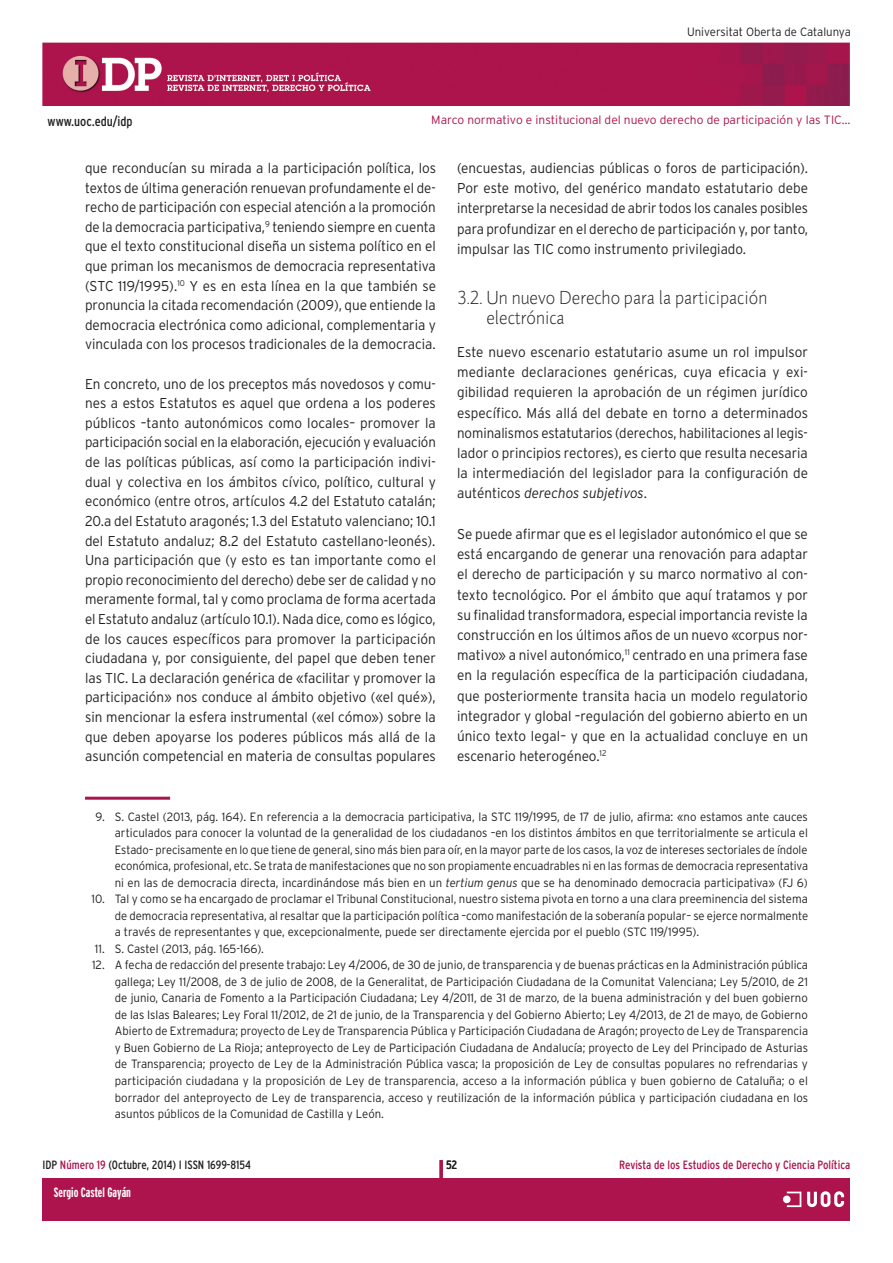
<style>
.page{position:relative;width:893px;height:1263px;background:#fff}
.page>*{position:absolute;margin:0;border:0;box-sizing:border-box;transform-origin:0 0}
._2TITOLTEXTRESUM{font:300 18px/20.2px "Pragma ND";color:#231f20;scale:.95 1}
.TEXTGENERAL{font:300 14.25px/19.6px "Interstate";color:#231f20;text-align:justify;scale:.95 1}
.t1{font:700 extra-condensed 13.5px "Interstate";color:#fff}
.t2{font:condensed 13.5px "Interstate";color:#231f20}
.notassegüents{font:300 12px/16.5px "Interstate";color:#231f20;text-align:justify;scale:.95 1}
.notaprimeraambfilet{font:300 12px/16.5px "Interstate";color:#231f20;text-align:justify;scale:.95 1}
.t3{font:300 12px "Interstate";color:#ad134c}
.t4{font:condensed 12px "Interstate";color:#ad134c}
.t5{font:condensed 12px "Interstate";color:#231f20}
.t6{font:700 extra-condensed 12px "Interstate";color:#fff}
.s1{font-style:italic}
.s2{color:#ad134c}
</style>
<div class="page">
<img style="left:43px;top:43px;width:807px;height:63px">
<div style="left:43px;top:1178px;width:807px;height:42px;background:#ad134c"></div>
<div style="left:783px;top:1195px;width:8px;height:8px;background:#fff;border-radius:50%"></div>
<svg style="left:787px;top:1191px;width:57px;height:17px"></svg>
<hr style="left:440px;top:1160px;width:3px;height:44px;background:#ad134c">
<hr style="left:85px;top:797px;width:85px;height:3px;background:#ad134c">
<p class="t2" style="left:48px;top:113px;width:87px">www.uoc.edu/idp</p>
<p class="notassegüents" style="left:687px;top:23px;width:174px">Universitat Oberta de Catalunya</p>
<p class="t3" style="left:431px;top:113px;width:421px">Marco normativo e institucional del nuevo derecho de participación y las TIC…</p>
<p class="TEXTGENERAL" style="left:85px;top:158px;width:371px">que reconducían su mirada a la participación política, los textos de última generación renuevan profundamente el de&shy;recho de participación con especial atención a la promoción de la democracia participativa,<sup>9</sup> teniendo siempre en cuenta que el texto constitucional diseña un sistema político en el que priman los mecanismos de democracia representativa (STC 119/1995).<sup>10</sup> Y es en esta línea en la que también se pronuncia la citada recomendación (2009), que entiende la democracia electrónica como adicional, complementaria y vinculada con los procesos tradicionales de la democracia.</p>
<p class="TEXTGENERAL" style="left:85px;top:374px;width:371px">En concreto, uno de los preceptos más novedosos y comu&shy;nes a estos Estatutos es aquel que ordena a los poderes públicos –tanto autonómicos como locales– promover la participación social en la elaboración, ejecución y evaluación de las políticas públicas, así como la participación indivi&shy;dual y colectiva en los ámbitos cívico, político, cultural y económico (entre otros, artículos 4.2 del Estatuto catalán; 20.a del Estatuto aragonés; 1.3 del Estatuto valenciano; 10.1 del Estatuto andaluz; 8.2 del Estatuto castellano-leonés).<br>Una participación que (y esto es tan importante como el propio reconocimiento del derecho) debe ser de calidad y no meramente formal, tal y como proclama de forma acertada el Estatuto andaluz (artículo 10.1). Nada dice, como es lógico, de los cauces específicos para promover la participación ciudadana y, por consiguiente, del papel que deben tener las TIC. La declaración genérica de «facilitar y promover la participación» nos conduce al ámbito objetivo («el qué»), sin mencionar la esfera instrumental («el cómo») sobre la que deben apoyarse los poderes públicos más allá de la asunción competencial en materia de consultas populares</p>
<p class="TEXTGENERAL" style="left:457px;top:158px;width:371px;line-height:20.2px">(encuestas, audiencias públicas o foros de participación).<br>Por este motivo, del genérico mandato estatutario debe interpretarse la necesidad de abrir todos los canales posibles para profundizar en el derecho de participación y, por tanto, impulsar las TIC como instrumento privilegiado.</p>
<p class="_2TITOLTEXTRESUM" style="left:487px;top:287px;width:297px;text-indent:-29px">3.2. Un nuevo Derecho para la participación electrónica</p>
<p class="TEXTGENERAL" style="left:457px;top:342px;width:371px;line-height:20.2px">Este nuevo escenario estatutario asume un rol impulsor mediante declaraciones genéricas, cuya eficacia y exi&shy;gibilidad requieren la aprobación de un régimen jurídico específico. Más allá del debate en torno a determinados nominalismos estatutarios (derechos, habilitaciones al legis&shy;lador o principios rectores), es cierto que resulta necesaria la intermediación del legislador para la configuración de auténticos <span class="s1">derechos subjetivos</span>.</p>
<p class="TEXTGENERAL" style="left:457px;top:524px;width:371px;line-height:20.2px">Se puede afirmar que es el legislador autonómico el que se está encargando de generar una renovación para adaptar el derecho de participación y su marco normativo al con&shy;texto tecnológico. Por el ámbito que aquí tratamos y por su finalidad transformadora, especial importancia reviste la construcción en los últimos años de un nuevo «corpus nor&shy;mativo» a nivel autonómico,<sup>11</sup> centrado en una primera fase en la regulación específica de la participación ciudadana, que posteriormente transita hacia un modelo regulatorio integrador y global –regulación del gobierno abierto en un único texto legal– y que en la actualidad concluye en un escenario heterogéneo.<sup>12</sup></p>
<p class="notaprimeraambfilet" style="left:115px;top:808px;width:731px;text-indent:-19px">9. S. Castel (2013, pág. 164). En referencia a la democracia participativa, la STC 119/1995, de 17 de julio, afirma: «no estamos ante cauces articulados para conocer la voluntad de la generalidad de los ciudadanos –en los distintos ámbitos en que territorialmente se articula el Estado– precisamente en lo que tiene de general, sino más bien para oír, en la mayor parte de los casos, la voz de intereses sectoriales de índole económica, profesional, etc. Se trata de manifestaciones que no son propiamente encuadrables ni en las formas de democracia representativa ni en las de democracia directa, incardinándose más bien en un <span class="s1">tertium genus</span> que se ha denominado democracia participativa» (FJ 6)</p>
<p class="notassegüents" style="left:115px;top:891px;width:731px;text-indent:-23px">10. Tal y como se ha encargado de proclamar el Tribunal Constitucional, nuestro sistema pivota en torno a una clara preeminencia del sistema de democracia representativa, al resaltar que la participación política –como manifestación de la soberanía popular– se ejerce normalmente a través de representantes y que, excepcionalmente, puede ser directamente ejercida por el pueblo (STC 119/1995).</p>
<p class="notassegüents" style="left:95px;top:940px;width:179px">11. S. Castel (2013, pág. 165-166).</p>
<p class="notassegüents" style="left:115px;top:957px;width:731px;text-indent:-23px">12. A fecha de redacción del presente trabajo: Ley 4/2006, de 30 de junio, de transparencia y de buenas prácticas en la Administración pública gallega; Ley 11/2008, de 3 de julio de 2008, de la Generalitat, de Participación Ciudadana de la Comunitat Valenciana; Ley 5/2010, de 21 de junio, Canaria de Fomento a la Participación Ciudadana; Ley 4/2011, de 31 de marzo, de la buena administración y del buen gobierno de las Islas Baleares; Ley Foral 11/2012, de 21 de junio, de la Transparencia y del Gobierno Abierto; Ley 4/2013, de 21 de mayo, de Gobierno Abierto de Extremadura; proyecto de Ley de Transparencia Pública y Participación Ciudadana de Aragón; proyecto de Ley de Transparencia y Buen Gobierno de La Rioja; anteproyecto de Ley de Participación Ciudadana de Andalucía; proyecto de Ley del Principado de Asturias de Transparencia; proyecto de Ley de la Administración Pública vasca; la proposición de Ley de consultas populares no refrendarias y participación ciudadana y la proposición de Ley de transparencia, acceso a la información pública y buen gobierno de Cataluña; o el borrador del anteproyecto de Ley de transparencia, acceso y reutilización de la información pública y participación ciudadana en los asuntos públicos de la Comunidad de Castilla y León.</p>
<p class="t5" style="left:446px;top:1158px;width:13px">52</p>
<p class="t5" style="left:43px;top:1158px;width:210px">IDP <span class="s2">Número 19</span> (Octubre, 2014) I ISSN 1699-8154</p>
<p class="t4" style="left:619px;top:1158px;width:233px">Revista de los Estudios de Derecho y Ciencia Política</p>
<p class="t1" style="left:54px;top:1185px;width:62px">Jose R. Agustin</p>
<p class="t1" style="left:54px;top:1185px;width:79px">Sergio Castel Gayán</p>
<p class="t6" style="left:54px;top:1185px;width:31px">Eloi Puig</p>
<p class="t6" style="left:59px;top:1185px;width:31px">Eloi Puig</p>
</div>
